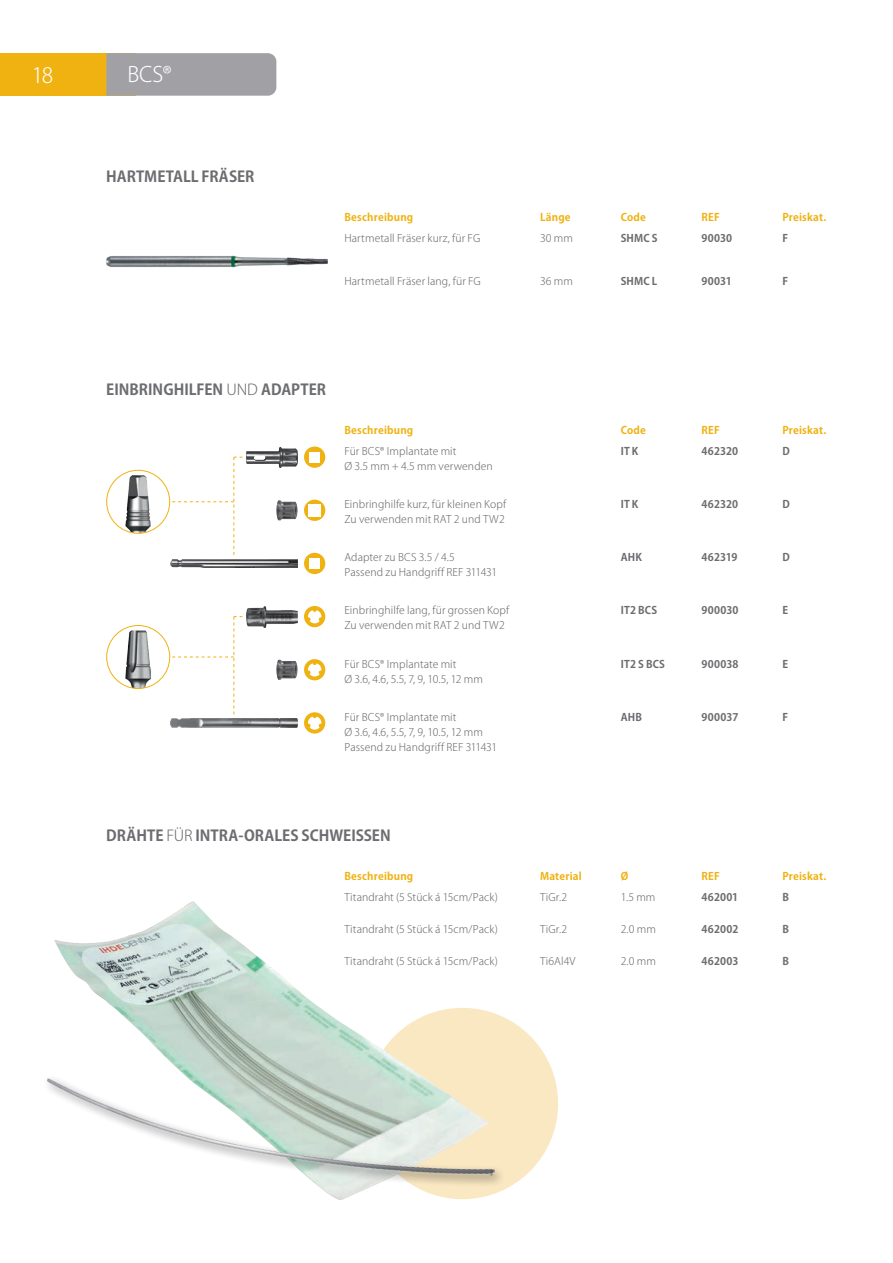
<style>
.page{position:relative;width:893px;height:1263px;background:#fff}
.page>*{position:absolute;margin:0;border:0;box-sizing:border-box;transform-origin:0 0}
.t1{font:300 21px "Koz Go Pro";color:#fff}
.t2{font:700 15px "Koz Go Pro";color:#6c6d70}
.t3{font:300 10.5px "Koz Go Pro";letter-spacing:.01em;color:#6c6d70}
.t4{font:700 10.5px "Koz Go Pro";letter-spacing:.015em;color:#6c6d70}
.t5{font:700 10.5px "Koz Go Pro";letter-spacing:.02em;color:#efb211}
.s1{font-weight:300}
</style>
<div class="page">
<div style="left:0;top:53px;width:136px;height:43px;background:#efb211"></div>
<div style="left:106px;top:53px;width:170px;height:43px;background:#a1a1a5"></div>
<div style="left:367px;top:1008px;width:191px;height:191px;background:#fae8c2;border-radius:50%"></div>
<img style="left:54px;top:901px;width:262px;height:104px">
<div style="left:42px;top:1073px;width:465px;height:114px;background:#231f20;opacity:.5"></div>
<img style="left:47px;top:1005px;width:448px;height:195px">
<img style="left:106px;top:255px;width:221px;height:13px">
<img style="left:276px;top:660px;width:22px;height:20px">
<img style="left:247px;top:606px;width:51px;height:21px">
<img style="left:247px;top:447px;width:51px;height:20px">
<div style="left:304px;top:446px;width:21px;height:22px;background:#efb211;border-radius:50%"></div>
<div style="left:309px;top:452px;width:11px;height:10px;background:#fff"></div>
<svg style="left:304px;top:606px;width:21px;height:21px"></svg>
<div style="left:308px;top:610px;width:13px;height:13px;background:#fff;border-radius:50%"></div>
<svg style="left:307px;top:608px;width:16px;height:13px"></svg>
<svg style="left:304px;top:659px;width:21px;height:21px"></svg>
<div style="left:308px;top:663px;width:13px;height:13px;background:#fff;border-radius:50%"></div>
<svg style="left:307px;top:661px;width:16px;height:13px"></svg>
<img style="left:170px;top:719px;width:128px;height:8px">
<img style="left:170px;top:559px;width:128px;height:9px">
<div style="left:304px;top:553px;width:21px;height:21px;background:#efb211;border-radius:50%"></div>
<div style="left:309px;top:558px;width:11px;height:11px;background:#fff"></div>
<div style="left:304px;top:712px;width:21px;height:21px;background:#efb211;border-radius:50%"></div>
<svg style="left:308px;top:716px;width:13px;height:14px"></svg>
<img style="left:125px;top:630px;width:24px;height:58px">
<div style="left:106px;top:625px;width:64px;height:64px;border:1px solid #efb211;border-radius:50%"></div>
<img style="left:125px;top:475px;width:24px;height:58px">
<div style="left:106px;top:470px;width:64px;height:64px;border:1px solid #efb211;border-radius:50%"></div>
<svg style="left:149px;top:616px;width:93px;height:98px"></svg>
<svg style="left:149px;top:457px;width:93px;height:98px"></svg>
<div style="left:304px;top:500px;width:21px;height:21px;background:#efb211;border-radius:50%"></div>
<div style="left:308px;top:504px;width:13px;height:12px;background:#fff"></div>
<img style="left:276px;top:500px;width:22px;height:20px">
<h1 class="t1" style="left:32px;top:61px;width:23px">18</h1>
<h1 class="t1" style="left:128px;top:61px;width:46px">BCS®</h1>
<p class="t2" style="left:106px;top:167px;width:150px">HARTMETALL FRÄSER</p>
<p class="t5" style="left:344px;top:210px;width:70px">Beschreibung</p>
<p class="t5" style="left:540px;top:210px;width:32px">Länge</p>
<p class="t5" style="left:621px;top:210px;width:27px">Code</p>
<p class="t5" style="left:702px;top:210px;width:20px">REF</p>
<p class="t5" style="left:782px;top:210px;width:45px">Preiskat.</p>
<p class="t3" style="left:344px;top:232px;width:137px">Hartmetall Fräser kurz, für FG</p>
<p class="t3" style="left:540px;top:232px;width:34px">30 mm</p>
<p class="t4" style="left:621px;top:232px;width:38px">SHMC S</p>
<p class="t4" style="left:702px;top:232px;width:32px">90030</p>
<p class="t4" style="left:782px;top:232px;width:7px">F</p>
<p class="t3" style="left:344px;top:274px;width:138px">Hartmetall Fräser lang, für FG</p>
<p class="t3" style="left:540px;top:274px;width:34px">36 mm</p>
<p class="t4" style="left:621px;top:274px;width:38px">SHMC L</p>
<p class="t4" style="left:702px;top:274px;width:32px">90031</p>
<p class="t4" style="left:782px;top:274px;width:7px">F</p>
<p class="t2" style="left:106px;top:380px;width:221px">EINBRINGHILFEN <span class="s1">UND</span> ADAPTER</p>
<p class="t5" style="left:344px;top:423px;width:70px">Beschreibung</p>
<p class="t5" style="left:621px;top:423px;width:27px">Code</p>
<p class="t5" style="left:702px;top:423px;width:20px">REF</p>
<p class="t5" style="left:782px;top:423px;width:45px">Preiskat.</p>
<p class="t3" style="left:344px;top:444px;width:114px">Für BCS® Implantate mit</p>
<p class="t3" style="left:344px;top:459px;width:150px">Ø 3.5 mm + 4.5 mm verwenden</p>
<p class="t4" style="left:621px;top:444px;width:19px">IT K</p>
<p class="t4" style="left:702px;top:444px;width:38px">462320</p>
<p class="t4" style="left:782px;top:444px;width:9px">D</p>
<p class="t3" style="left:344px;top:497px;width:163px">Einbringhilfe kurz, für kleinen Kopf</p>
<p class="t3" style="left:344px;top:512px;width:162px">Zu verwenden mit RAT 2 und TW2</p>
<p class="t4" style="left:621px;top:497px;width:19px">IT K</p>
<p class="t4" style="left:702px;top:497px;width:38px">462320</p>
<p class="t4" style="left:782px;top:497px;width:9px">D</p>
<p class="t3" style="left:344px;top:550px;width:112px">Adapter zu BCS 3.5 / 4.5</p>
<p class="t3" style="left:344px;top:565px;width:154px">Passend zu Handgriff REF 311431</p>
<p class="t4" style="left:621px;top:551px;width:23px">AHK</p>
<p class="t4" style="left:702px;top:551px;width:37px">462319</p>
<p class="t4" style="left:782px;top:551px;width:9px">D</p>
<p class="t3" style="left:344px;top:604px;width:166px">Einbringhilfe lang, für grossen Kopf</p>
<p class="t3" style="left:344px;top:619px;width:162px">Zu verwenden mit RAT 2 und TW2</p>
<p class="t4" style="left:621px;top:604px;width:38px">IT2 BCS</p>
<p class="t4" style="left:702px;top:604px;width:38px">900030</p>
<p class="t4" style="left:782px;top:604px;width:7px">E</p>
<p class="t3" style="left:344px;top:657px;width:114px">Für BCS® Implantate mit</p>
<p class="t3" style="left:344px;top:672px;width:140px">Ø 3.6, 4.6, 5.5, 7, 9, 10.5, 12 mm</p>
<p class="t4" style="left:621px;top:657px;width:46px">IT2 S BCS</p>
<p class="t4" style="left:702px;top:657px;width:38px">900038</p>
<p class="t4" style="left:782px;top:657px;width:7px">E</p>
<p class="t3" style="left:344px;top:710px;width:114px">Für BCS® Implantate mit</p>
<p class="t3" style="left:344px;top:725px;width:140px">Ø 3.6, 4.6, 5.5, 7, 9, 10.5, 12 mm</p>
<p class="t3" style="left:344px;top:740px;width:154px">Passend zu Handgriff REF 311431</p>
<p class="t4" style="left:621px;top:710px;width:23px">AHB</p>
<p class="t4" style="left:702px;top:710px;width:38px">900037</p>
<p class="t4" style="left:782px;top:710px;width:7px">F</p>
<p class="t2" style="left:106px;top:826px;width:286px">DRÄHTE <span class="s1">FÜR</span> INTRA-ORALES SCHWEISSEN</p>
<p class="t5" style="left:344px;top:869px;width:70px">Beschreibung</p>
<p class="t5" style="left:540px;top:869px;width:43px">Material</p>
<p class="t5" style="left:621px;top:869px;width:9px">Ø</p>
<p class="t5" style="left:702px;top:869px;width:20px">REF</p>
<p class="t5" style="left:782px;top:869px;width:45px">Preiskat.</p>
<p class="t3" style="left:344px;top:891px;width:155px">Titandraht (5 Stück á 15cm/Pack)</p>
<p class="t3" style="left:540px;top:891px;width:29px">TiGr.2</p>
<p class="t3" style="left:621px;top:891px;width:36px">1.5 mm</p>
<p class="t4" style="left:702px;top:891px;width:38px">462001</p>
<p class="t4" style="left:782px;top:891px;width:8px">B</p>
<p class="t3" style="left:344px;top:922px;width:155px">Titandraht (5 Stück á 15cm/Pack)</p>
<p class="t3" style="left:540px;top:922px;width:29px">TiGr.2</p>
<p class="t3" style="left:621px;top:922px;width:37px">2.0 mm</p>
<p class="t4" style="left:702px;top:923px;width:38px">462002</p>
<p class="t4" style="left:782px;top:923px;width:8px">B</p>
<p class="t3" style="left:344px;top:954px;width:155px">Titandraht (5 Stück á 15cm/Pack)</p>
<p class="t3" style="left:540px;top:954px;width:37px">Ti6Al4V</p>
<p class="t3" style="left:621px;top:954px;width:37px">2.0 mm</p>
<p class="t4" style="left:702px;top:955px;width:38px">462003</p>
<p class="t4" style="left:782px;top:955px;width:8px">B</p>
</div>
